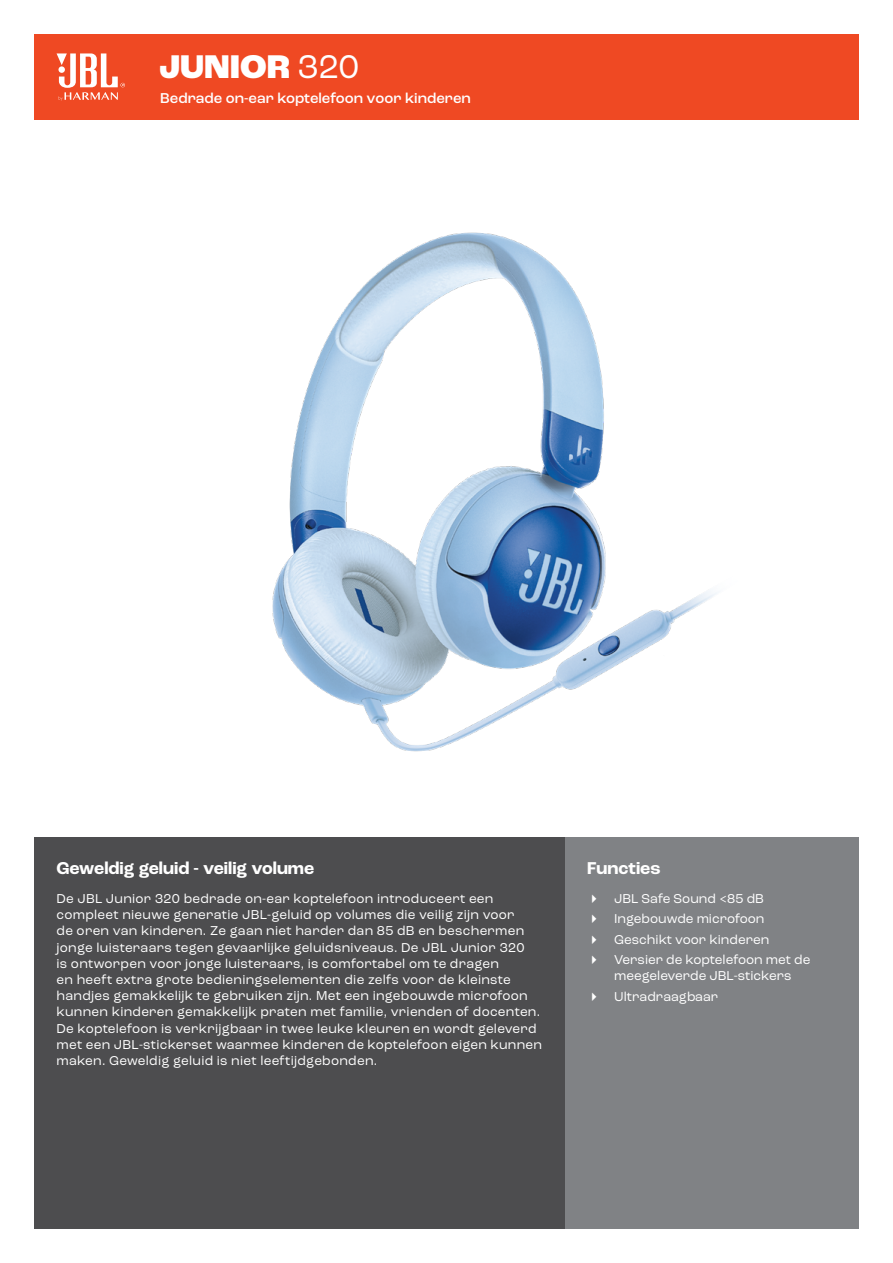
<style>
.page{position:relative;width:893px;height:1263px;background:#fff}
.page>*{position:absolute;margin:0;border:0;box-sizing:border-box;transform-origin:0 0}
.t1{font:800 34.5px "Roc Grotesk";color:#fff}
.t2{font:700 18px "Roc Grotesk";color:#fff}
.t3{font:500 15px "Roc Grotesk";color:#fff}
.t4{font:13.5px/16.2px "Roc Grotesk";letter-spacing:.02em;color:#fff}
.t5{font:13.5px/20.4px "Roc Grotesk";color:#fff}
.s1{font-weight:400}
</style>
<div class="page">
<img style="left:272px;top:232px;width:445px;height:520px">
<div style="left:565px;top:838px;width:294px;height:391px;background:#808285"></div>
<div style="left:34px;top:838px;width:531px;height:391px;background:#4d4d4f"></div>
<div style="left:34px;top:34px;width:825px;height:85px;background:#ef4923"></div>
<svg style="left:57px;top:53px;width:68px;height:48px"></svg>
<h1 class="t1" style="left:159px;top:45px;width:202px">JUNIOR <span class="s1">320</span></h1>
<p class="t3" style="left:160px;top:89px;width:312px">Bedrade on-ear koptelefoon voor kinderen</p>
<h2 class="t2" style="left:57px;top:857px;width:259px">Geweldig geluid - veilig volume</h2>
<p class="t4" style="left:57px;top:890px;width:487px">De JBL Junior 320 bedrade on-ear koptelefoon introduceert een compleet nieuwe generatie JBL-geluid op volumes die veilig zijn voor<br>de oren van kinderen. Ze gaan niet harder dan 85 dB en beschermen jonge luisteraars tegen gevaarlijke geluidsniveaus. De JBL Junior 320<br>is ontworpen voor jonge luisteraars, is comfortabel om te dragen<br>en heeft extra grote bedieningselementen die zelfs voor de kleinste handjes gemakkelijk te gebruiken zijn. Met een ingebouwde microfoon kunnen kinderen gemakkelijk praten met familie, vrienden of docenten.<br>De koptelefoon is verkrijgbaar in twee leuke kleuren en wordt geleverd met een JBL-stickerset waarmee kinderen de koptelefoon eigen kunnen maken. Geweldig geluid is niet leeftijdgebonden.</p>
<h2 class="t2" style="left:587px;top:857px;width:75px">Functies</h2>
<p class="t5" style="left:614px;top:888px;width:198px">JBL Safe Sound &lt;85 dB<br>Ingebouwde microfoon<br>Geschikt voor kinderen<br>Versier de koptelefoon met de</p>
<p class="t5" style="left:614px;top:966px;width:179px">meegeleverde JBL-stickers<br>Ultradraagbaar</p>
</div>
